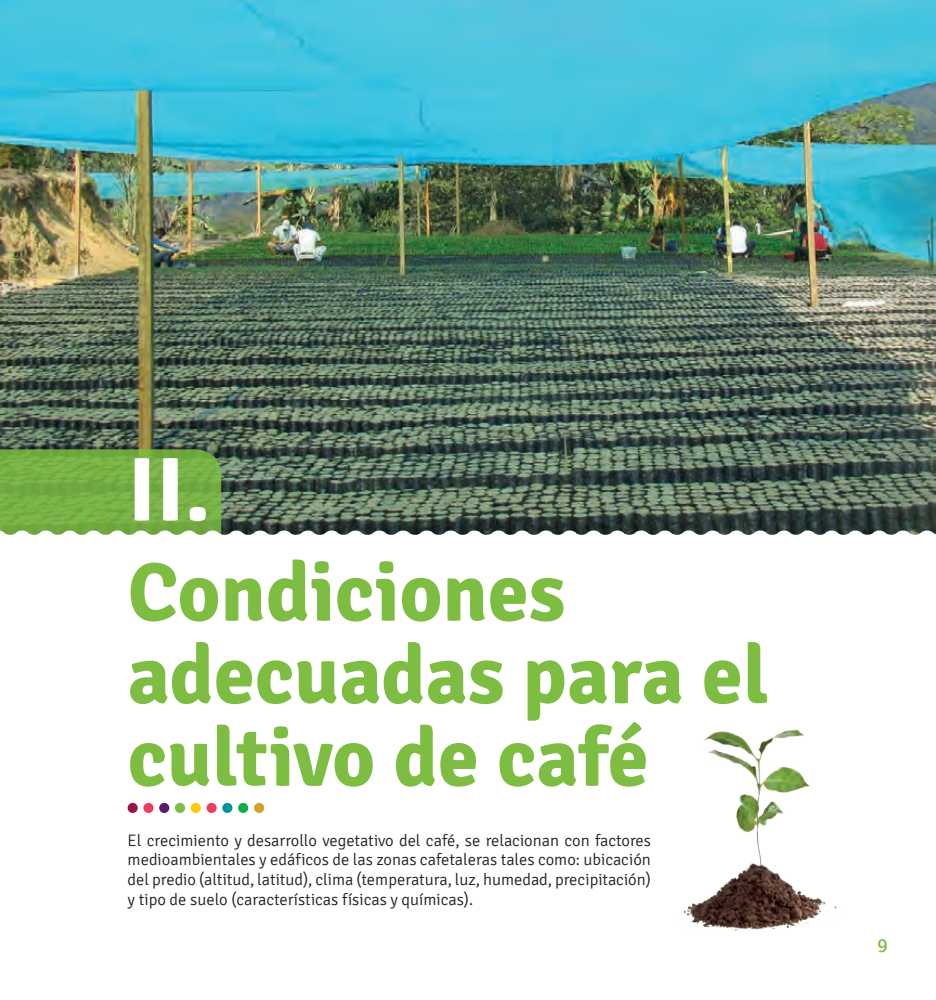
<style>
.page{position:relative;width:936px;height:1000px;background:#fff}
.page>*{position:absolute;margin:0;border:0;box-sizing:border-box;transform-origin:0 0}
.t1{font:700 90px "Signika";color:#fff}
.t2{font:700 82.5px/82.5px "Signika";color:#7cbd42}
.t3{font:19.5px "Signika";color:#7cbd42}
.t4{font:300 16.5px/19.5px "Signika";color:#231f20;text-align:justify}
</style>
<div class="page">
<img style="left:0;top:0;width:935px;height:529px">
<svg style="left:0;top:449px;width:221px;height:80px;background:#74ad44"></svg>
<svg style="left:0;top:529px;width:935px;height:284px"></svg>
<img style="left:658px;top:726px;width:207px;height:205px">
<div style="left:254px;top:802px;width:10px;height:10px;background:#d69f28;border-radius:50%"></div>
<div style="left:238px;top:802px;width:10px;height:10px;background:#0cae4c;border-radius:50%"></div>
<div style="left:222px;top:802px;width:10px;height:10px;background:#00949a;border-radius:50%"></div>
<div style="left:206px;top:802px;width:11px;height:10px;background:#ee3b60;border-radius:50%"></div>
<div style="left:191px;top:802px;width:10px;height:10px;background:#feca0a;border-radius:50%"></div>
<div style="left:175px;top:802px;width:10px;height:10px;background:#7cbd42;border-radius:50%"></div>
<div style="left:159px;top:802px;width:10px;height:10px;background:#5b1973;border-radius:50%"></div>
<div style="left:143px;top:802px;width:10px;height:10px;background:#ee3b60;border-radius:50%"></div>
<div style="left:128px;top:802px;width:10px;height:10px;background:#971548;border-radius:50%"></div>
<h1 class="t1" style="left:128px;top:435px;width:84px">II.</h1>
<h2 class="t2" style="left:128px;top:552px;width:642px">Condiciones adecuadas para el cultivo de café</h2>
<p class="t4" style="left:128px;top:830px;width:525px">El crecimiento y desarrollo vegetativo del café, se relacionan con factores medioambientales y edáficos de las zonas cafetaleras tales como: ubicación del predio (altitud, latitud), clima (temperatura, luz, humedad, precipitación) y tipo de suelo (características físicas y químicas).</p>
<p class="t3" style="left:877px;top:934px;width:12px">9</p>
</div>
